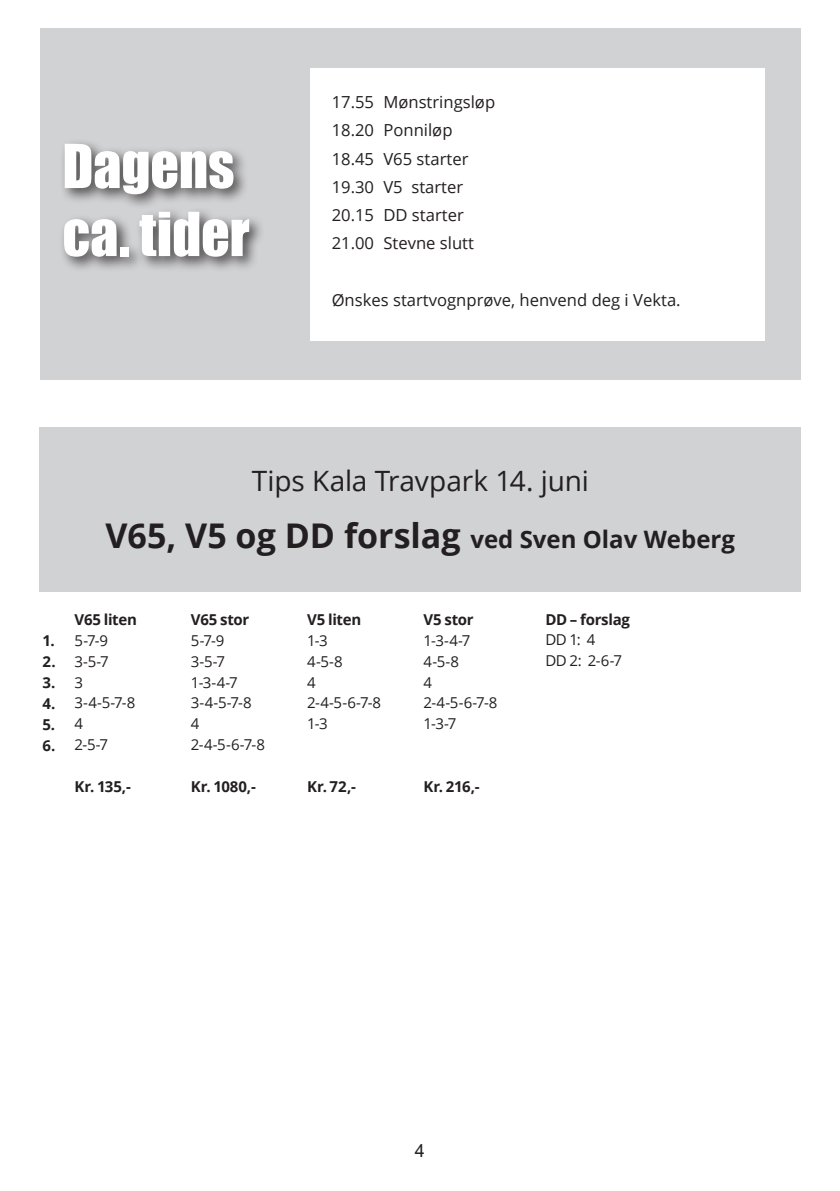
<style>
.page{position:relative;width:840px;height:1191px;background:#fff}
.page>*{position:absolute;margin:0;border:0;box-sizing:border-box;transform-origin:0 0}
.helv_8pkt{font:56px "Impact";color:#fff}
.helv_8pkt-2{font:700 34px "Open Sans";color:#231f20}
.helv_8pkt-3{font:28px "Open Sans";letter-spacing:-.005em;color:#231f20}
.t1{font:18px "Arial";color:#231f20}
.t2{font:16.6px "Open Sans";color:#231f20}
.t3{font:15px "Open Sans";color:#231f20}
.t4{font:700 15px "Open Sans";letter-spacing:-.02em;color:#231f20}
.s1{font-size:24px}
</style>
<div class="page">
<div style="left:40px;top:28px;width:759px;height:352px;background:#d1d2d4"></div>
<div style="left:58px;top:139px;width:207px;height:134px;background:#231f20;opacity:.75"></div>
<div style="left:310px;top:68px;width:454px;height:272px;background:#fff"></div>
<div style="left:40px;top:427px;width:760px;height:165px;background:#d1d2d4"></div>
<p class="helv_8pkt" style="left:62px;top:123px;width:173px">Dagens</p>
<p class="helv_8pkt" style="left:62px;top:191px;width:189px">ca. tider</p>
<p class="t2" style="left:331px;top:91px;width:165px">17.55 Mønstringsløp</p>
<p class="t2" style="left:331px;top:119px;width:122px">18.20 Ponniløp</p>
<p class="t2" style="left:331px;top:147px;width:138px">18.45 V65 starter</p>
<p class="t2" style="left:331px;top:175px;width:133px">19.30 V5 starter</p>
<p class="t2" style="left:331px;top:204px;width:133px">20.15 DD starter</p>
<p class="t2" style="left:331px;top:232px;width:144px">21.00 Stevne slutt</p>
<p class="t2" style="left:331px;top:288px;width:350px">Ønskes startvognprøve, henvend deg i Vekta.</p>
<p class="helv_8pkt-3" style="left:251px;top:462px;width:338px">Tips Kala Travpark 14. juni</p>
<p class="helv_8pkt-2" style="left:105px;top:512px;width:630px">V65, V5 og DD forslag <span class="s1">ved Sven Olav Weberg</span></p>
<p class="t4" style="left:43px;top:630px;width:14px">1.</p>
<p class="t4" style="left:43px;top:651px;width:15px">2.</p>
<p class="t4" style="left:43px;top:672px;width:14px">3.</p>
<p class="t4" style="left:43px;top:692px;width:14px">4.</p>
<p class="t4" style="left:43px;top:713px;width:14px">5.</p>
<p class="t4" style="left:43px;top:734px;width:14px">6.</p>
<p class="t4" style="left:75px;top:608px;width:64px">V65 liten</p>
<p class="t3" style="left:75px;top:630px;width:35px">5-7-9</p>
<p class="t3" style="left:75px;top:651px;width:36px">3-5-7</p>
<p class="t3" style="left:75px;top:672px;width:10px">3</p>
<p class="t3" style="left:75px;top:692px;width:62px">3-4-5-7-8</p>
<p class="t3" style="left:75px;top:713px;width:10px">4</p>
<p class="t3" style="left:75px;top:734px;width:35px">2-5-7</p>
<p class="t4" style="left:75px;top:776px;width:58px">Kr. 135,-</p>
<p class="t4" style="left:191px;top:608px;width:60px">V65 stor</p>
<p class="t3" style="left:191px;top:630px;width:35px">5-7-9</p>
<p class="t3" style="left:191px;top:651px;width:36px">3-5-7</p>
<p class="t3" style="left:191px;top:672px;width:48px">1-3-4-7</p>
<p class="t3" style="left:191px;top:692px;width:62px">3-4-5-7-8</p>
<p class="t3" style="left:191px;top:713px;width:10px">4</p>
<p class="t3" style="left:191px;top:734px;width:75px">2-4-5-6-7-8</p>
<p class="t4" style="left:191px;top:776px;width:66px">Kr. 1080,-</p>
<p class="t4" style="left:307px;top:608px;width:55px">V5 liten</p>
<p class="t3" style="left:307px;top:630px;width:22px">1-3</p>
<p class="t3" style="left:307px;top:651px;width:37px">4-5-8</p>
<p class="t3" style="left:307px;top:672px;width:10px">4</p>
<p class="t3" style="left:307px;top:692px;width:75px">2-4-5-6-7-8</p>
<p class="t3" style="left:307px;top:713px;width:22px">1-3</p>
<p class="t4" style="left:307px;top:776px;width:50px">Kr. 72,-</p>
<p class="t4" style="left:423px;top:608px;width:52px">V5 stor</p>
<p class="t3" style="left:423px;top:630px;width:48px">1-3-4-7</p>
<p class="t3" style="left:423px;top:651px;width:37px">4-5-8</p>
<p class="t3" style="left:423px;top:672px;width:10px">4</p>
<p class="t3" style="left:423px;top:692px;width:75px">2-4-5-6-7-8</p>
<p class="t3" style="left:423px;top:713px;width:34px">1-3-7</p>
<p class="t4" style="left:423px;top:776px;width:58px">Kr. 216,-</p>
<p class="t4" style="left:545px;top:608px;width:86px">DD – forslag</p>
<p class="t3" style="left:545px;top:630px;width:52px">DD 1: 4</p>
<p class="t3" style="left:545px;top:650px;width:78px">DD 2: 2-6-7</p>
<p class="t1" style="left:415px;top:1138px;width:12px">4</p>
</div>
